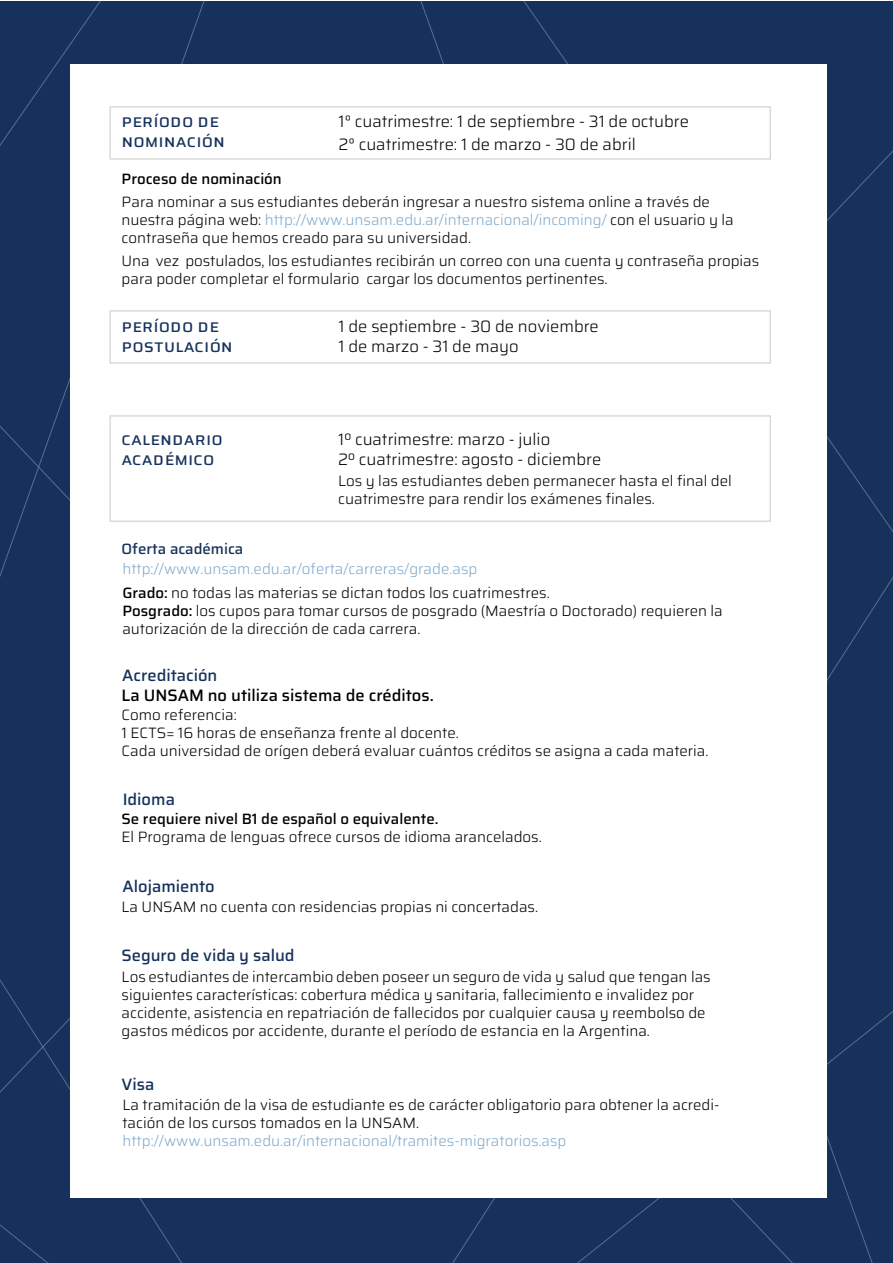
<style>
.page{position:relative;width:893px;height:1263px;background:#fff}
.page>*{position:absolute;margin:0;border:0;box-sizing:border-box;transform-origin:0 0}
.t1{font:300 16.5px/19.8px "Saira UNSAM";color:#000}
.t2{font:16.5px/19.8px "Saira UNSAM Medium SC";color:#16325c}
.t3{font:500 16.5px "Saira UNSAM";color:#16325c}
.t4{font:500 16.5px "Saira UNSAM";color:#000}
.t5{font:300 15px/18px "Saira UNSAM";color:#000}
.t6{font:300 15px/23.4px "Saira UNSAM";color:#80abce}
.t7{font:500 15px "Saira UNSAM";color:#000}
.t8{font:500 15px "Saira UNSAM";color:#16325c}
.s1{color:#80abce}
.s2{font-weight:500;color:#000}
.s3{color:#000}
.s4{font-weight:500}
</style>
<div class="page">
<div style="left:0;top:1px;width:893px;height:1262px;background:#16325c"></div>
<div style="left:70px;top:64px;width:756px;height:1134px;background:#fff"></div>
<div style="left:109px;top:106px;width:662px;height:54px;border:2px solid #dadada"></div>
<div style="left:109px;top:310px;width:662px;height:54px;border:2px solid #dadada"></div>
<div style="left:109px;top:415px;width:662px;height:107px;border:2px solid #dadada"></div>
<p class="t2" style="left:122px;top:111px;width:105px">PERÍODO DE<br>NOMINACIÓN</p>
<p class="t1" style="left:339px;top:109px;width:352px;line-height:23.4px">1° cuatrimestre: 1 de septiembre - 31 de octubre<br>2° cuatrimestre: 1 de marzo - 30 de abril</p>
<p class="t7" style="left:122px;top:167px;width:162px">Proceso de nominación</p>
<p class="t5" style="left:122px;top:192px;width:614px">Para nominar a sus estudiantes deberán ingresar a nuestro sistema online a través de nuestra página web: <span class="s1">http://www.unsam.edu.ar/internacional/incoming/</span> con el usuario y la contraseña que hemos creado para su universidad.</p>
<p class="t5" style="left:122px;top:252px;width:639px">Una vez postulados, los estudiantes recibirán un correo con una cuenta y contraseña propias para poder completar el formulario cargar los documentos pertinentes.</p>
<p class="t2" style="left:122px;top:316px;width:113px">PERÍODO DE<br>POSTULACIÓN</p>
<p class="t1" style="left:339px;top:316px;width:262px">1 de septiembre - 30 de noviembre<br>1 de marzo - 31 de mayo</p>
<p class="t2" style="left:122px;top:429px;width:103px">CALENDARIO<br>ACADÉMICO</p>
<p class="t1" style="left:338px;top:429px;width:265px">1º cuatrimestre: marzo - julio<br>2º cuatrimestre: agosto - diciembre</p>
<p class="t5" style="left:338px;top:471px;width:395px">Los y las estudiantes deben permanecer hasta el final del cuatrimestre para rendir los exámenes finales.</p>
<p class="t8" style="left:122px;top:537px;width:123px">Oferta académica</p>
<p class="t6" style="left:122px;top:557px;width:429px">http://www.unsam.edu.ar/oferta/carreras/grade.asp<br><span class="s2">Grado:</span> <span class="s3">no todas las materias se dictan todos los cuatrimestres.</span></p>
<p class="t5" style="left:122px;top:601px;width:602px"><span class="s4">Posgrado:</span> los cupos para tomar cursos de posgrado (Maestría o Doctorado) requieren la autorización de la dirección de cada carrera.</p>
<p class="t3" style="left:122px;top:662px;width:97px">Acreditación</p>
<p class="t4" style="left:122px;top:682px;width:314px">La UNSAM no utiliza sistema de créditos.</p>
<p class="t5" style="left:122px;top:705px;width:588px">Como referencia:<br>1 ECTS= 16 horas de enseñanza frente al docente.<br>Cada universidad de orígen deberá evaluar cuántos créditos se asigna a cada materia.</p>
<p class="t3" style="left:123px;top:786px;width:54px">Idioma</p>
<p class="t7" style="left:122px;top:806px;width:318px">Se requiere nivel B1 de español o equivalente.</p>
<p class="t5" style="left:122px;top:827px;width:422px">El Programa de lenguas ofrece cursos de idioma arancelados.</p>
<p class="t3" style="left:122px;top:872px;width:94px">Alojamiento</p>
<p class="t5" style="left:122px;top:897px;width:418px">La UNSAM no cuenta con residencias propias ni concertadas.</p>
<p class="t3" style="left:122px;top:941px;width:175px">Seguro de vida y salud</p>
<p class="t5" style="left:122px;top:967px;width:591px">Los estudiantes de intercambio deben poseer un seguro de vida y salud que tengan las siguientes características: cobertura médica y sanitaria, fallecimiento e invalidez por accidente, asistencia en repatriación de fallecidos por cualquier causa y reembolso de gastos médicos por accidente, durante el período de estancia en la Argentina.</p>
<p class="t3" style="left:122px;top:1070px;width:34px">Visa</p>
<p class="t5" style="left:122px;top:1095px;width:599px">La tramitación de la visa de estudiante es de carácter obligatorio para obtener la acredi&shy;tación de los cursos tomados en la UNSAM.</p>
<p class="t6" style="left:122px;top:1128px;width:445px">http://www.unsam.edu.ar/internacional/tramites-migratorios.asp</p>
</div>
